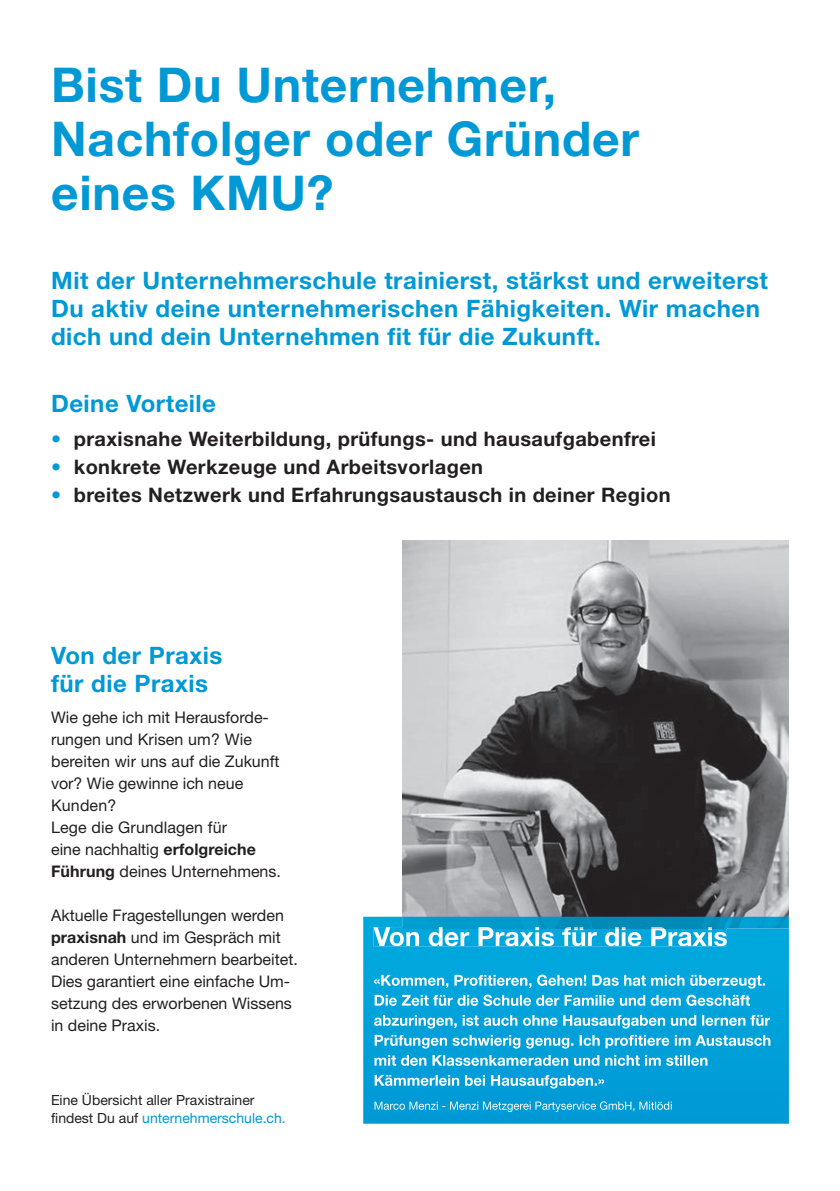
<style>
.page{position:relative;width:840px;height:1191px;background:#fff}
.page>*{position:absolute;margin:0;border:0;box-sizing:border-box;transform-origin:0 0}
.t1{font:700 48px/54px "Helvetica Neue LT Std";letter-spacing:.015em;color:#0099d5}
.t2{font:700 26.4px "Helvetica Neue LT Std";color:#fff}
.t3{font:700 24px/28px "Helvetica Neue LT Std";letter-spacing:.02em;color:#0099d5}
.t4{font:700 20px "Helvetica Neue LT Std";letter-spacing:.02em;color:#231f20}
.t5{font:16px/22px "Helvetica Neue LT Std";color:#231f20}
.t6{font:700 15px/20px "Helvetica Neue LT Std";color:#fff}
.t7{font:14px/18px "Helvetica Neue LT Std";color:#231f20}
.t8{font:11.4px "Helvetica Neue LT Std";color:#fff}
.s1{color:#0099d5}
.s2{font-weight:700}
</style>
<div class="page">
<img style="left:402px;top:540px;width:386px;height:376px">
<svg style="left:363px;top:916px;width:425px;height:207px;background:#019fd7"></svg>
<div style="left:373px;top:927px;width:353px;height:19px;background:#00a7dc"></div>
<img style="left:402px;top:927px;width:324px;height:1px">
<div style="left:374px;top:974px;width:391px;height:14px;background:#00a5db"></div>
<div style="left:374px;top:994px;width:375px;height:12px;background:#00a4db"></div>
<div style="left:374px;top:1015px;width:395px;height:13px;background:#00a2da"></div>
<div style="left:374px;top:1035px;width:396px;height:13px;background:#00a0d9"></div>
<div style="left:374px;top:1055px;width:334px;height:10px;background:#009ed8"></div>
<div style="left:374px;top:1075px;width:229px;height:13px;background:#009cd7"></div>
<div style="left:374px;top:1101px;width:257px;height:11px;background:#009ad6"></div>
<div style="left:633px;top:1101px;width:38px;height:10px;background:#009ad6"></div>
<h1 class="t1" style="left:51px;top:57px;width:589px">Bist Du Unternehmer,<br>Nachfolger oder Gründer eines KMU?</h1>
<h3 class="t3" style="left:51px;top:266px;width:718px">Mit der Unternehmerschule trainierst, stärkst und erweiterst<br>Du aktiv deine unternehmerischen Fähigkeiten. Wir machen dich und dein Unternehmen fit für die Zukunft.</h3>
<h3 class="t3" style="left:51px;top:389px;width:166px">Deine Vorteile</h3>
<p class="t4" style="left:51px;top:426px;width:606px"><span class="s1">•</span> praxisnahe Weiterbildung, prüfungs- und hausaufgabenfrei</p>
<p class="t4" style="left:51px;top:454px;width:433px"><span class="s1">•</span> konkrete Werkzeuge und Arbeitsvorlagen</p>
<p class="t4" style="left:51px;top:482px;width:620px"><span class="s1">•</span> breites Netzwerk und Erfahrungsaustausch in deiner Region</p>
<h3 class="t3" style="left:51px;top:641px;width:173px">Von der Praxis für die Praxis</h3>
<p class="t5" style="left:51px;top:706px;width:231px">Wie gehe ich mit Herausforde&shy;rungen und Krisen um? Wie bereiten wir uns auf die Zukunft vor? Wie gewinne ich neue<br>Kunden?<br>Lege die Grundlagen für<br>eine nachhaltig <span class="s2">erfolgreiche<br>Führung</span> deines Unternehmens.</p>
<p class="t5" style="left:51px;top:904px;width:248px">Aktuelle Fragestellungen werden <span class="s2">praxisnah</span> und im Gespräch mit anderen Unternehmern bearbeitet.<br>Dies garantiert eine einfache Um&shy;setzung des erworbenen Wissens in deine Praxis.</p>
<p class="t7" style="left:51px;top:1091px;width:236px">Eine Übersicht aller Praxistrainer findest Du auf <span class="s1">unternehmerschule.ch.</span></p>
<h2 class="t2" style="left:373px;top:920px;width:355px">Von der Praxis für die Praxis</h2>
<p class="t6" style="left:373px;top:970px;width:399px">«Kommen, Profitieren, Gehen! Das hat mich überzeugt.<br>Die Zeit für die Schule der Familie und dem Geschäft abzuringen, ist auch ohne Hausaufgaben und lernen für Prüfungen schwierig genug. Ich profitiere im Austausch mit den Klassenkameraden und nicht im stillen Kämmerlein bei Hausaufgaben.»</p>
<p class="t8" style="left:373px;top:1098px;width:300px">Marco Menzi - Menzi Metzgerei Partyservice GmbH, Mitlödi</p>
</div>
